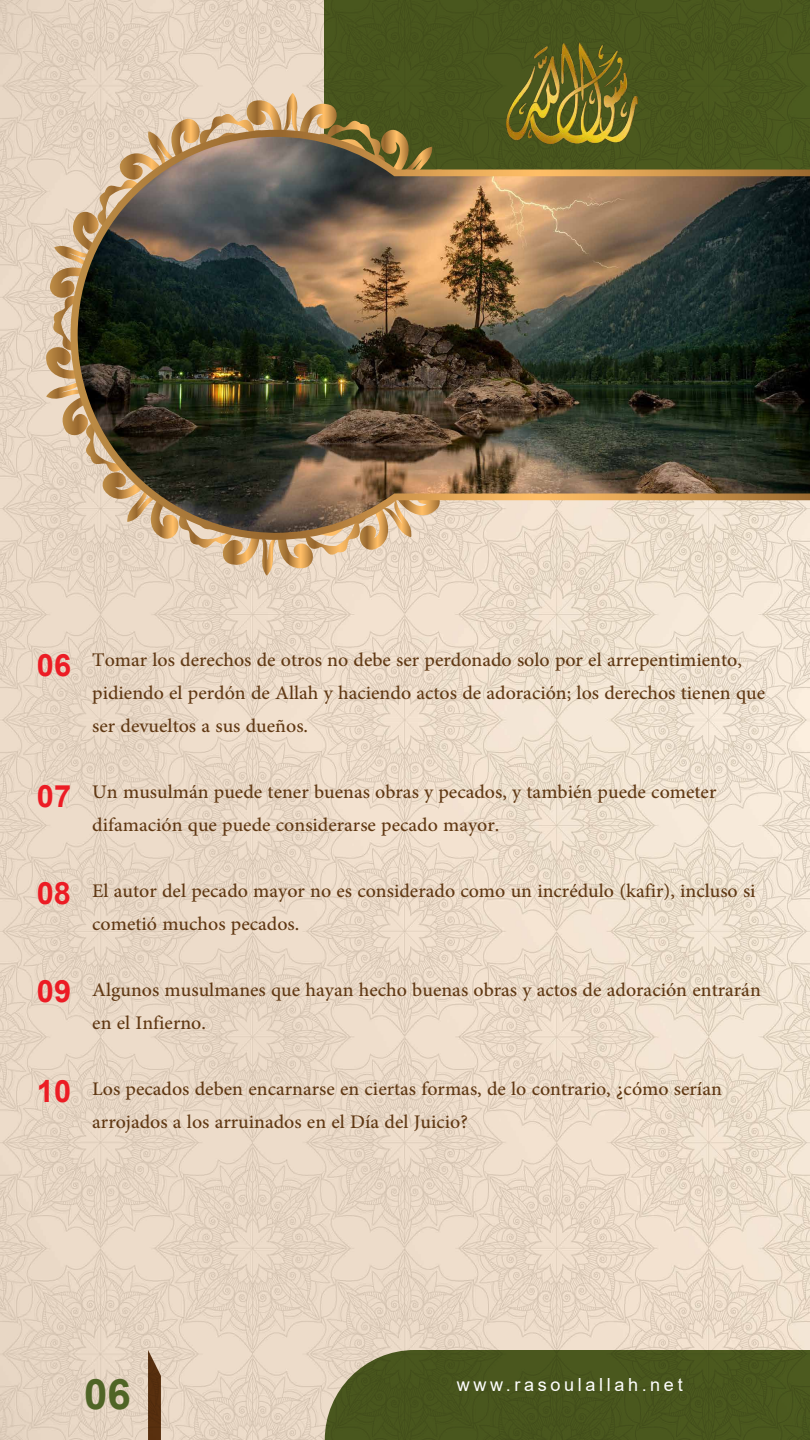
<style>
.page{position:relative;width:810px;height:1440px;background:#fff}
.page>*{position:absolute;margin:0;border:0;box-sizing:border-box;transform-origin:0 0}
.t1{font:700 42px "Arial";color:#4f6526}
.t2{font:700 30.75px "Arial";color:#ec1c24}
.t3{font:700 27px/33px "Adobe Arabic";color:#603813}
.t4{font:18.08px "Arial";letter-spacing:.2em;color:#fff}
</style>
<div class="page">
<img style="left:0;top:0;width:810px;height:1440px">
<div style="left:325px;top:0;width:485px;height:247px;background:#48561d"></div>
<svg style="left:46px;top:93px;width:468px;height:483px"></svg>
<svg style="left:70px;top:130px;width:327px;height:410px;background:#cbad85"></svg>
<img style="left:78px;top:137px;width:732px;height:396px">
<img style="left:506px;top:42px;width:131px;height:101px">
<svg style="left:148px;top:1350px;width:13px;height:90px"></svg>
<div style="left:325px;top:1350px;width:485px;height:90px;background:#49561d"></div>
<p class="t2" style="left:37px;top:643px;width:36px">06</p>
<p class="t3" style="left:92px;top:640px;width:675px">Tomar los derechos de otros no debe ser perdonado solo por el arrepentimiento, pidiendo el perdón de Allah y haciendo actos de adoración; los derechos tienen que ser devueltos a sus dueños.</p>
<p class="t2" style="left:37px;top:774px;width:36px">07</p>
<p class="t3" style="left:92px;top:772px;width:626px">Un musulmán puede tener buenas obras y pecados, y también puede cometer difamación que puede considerarse pecado mayor.</p>
<p class="t2" style="left:37px;top:871px;width:36px">08</p>
<p class="t3" style="left:92px;top:871px;width:665px">El autor del pecado mayor no es considerado como un incrédulo (kafir), incluso si cometió muchos pecados.</p>
<p class="t2" style="left:37px;top:969px;width:36px">09</p>
<p class="t3" style="left:92px;top:970px;width:670px">Algunos musulmanes que hayan hecho buenas obras y actos de adoración entrarán en el Infierno.</p>
<p class="t2" style="left:37px;top:1069px;width:36px">10</p>
<p class="t3" style="left:92px;top:1069px;width:631px">Los pecados deben encarnarse en ciertas formas, de lo contrario, ¿cómo serían arrojados a los arruinados en el Día del Juicio?</p>
<h1 class="t1" style="left:84px;top:1365px;width:48px">06</h1>
<p class="t4" style="left:457px;top:1372px;width:227px">www.rasoulallah.net</p>
</div>
